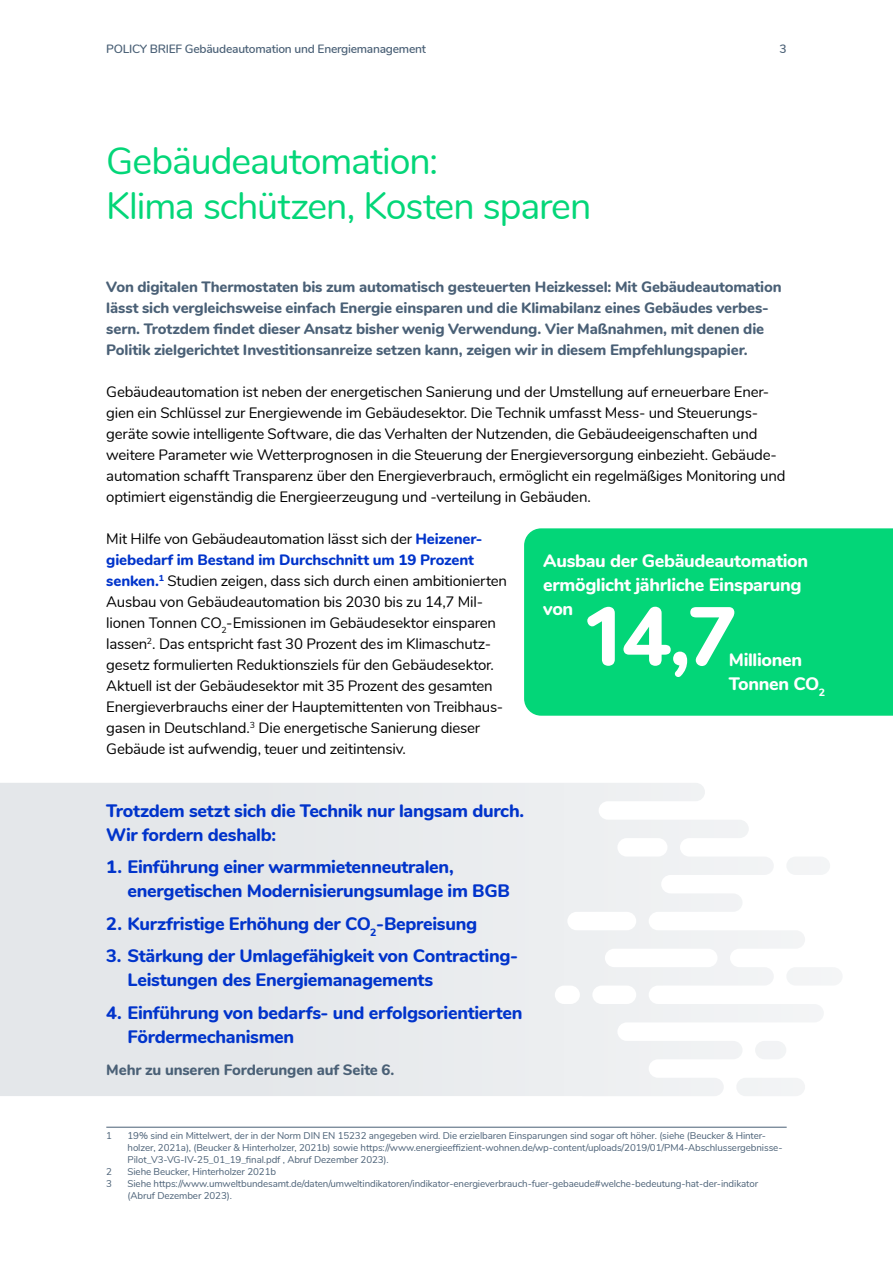
<style>
.page{position:relative;width:893px;height:1263px;background:#fff}
.page>*{position:absolute;margin:0;border:0;box-sizing:border-box;transform-origin:0 0}
.t1{font:800 82.5px "Nunito";color:#fff}
.t2{font:37.5px/45px "Nunito";letter-spacing:-.03em;color:#03d678}
.t3{font:800 18px/24px "Nunito";letter-spacing:-.02em;color:#0134cb}
.t4{font:800 18px/24px "Nunito";letter-spacing:-.02em;color:#fff}
.t5{font:15px/21px "Nunito";letter-spacing:-.015em;color:#000}
.t6{font:800 15px/21px "Nunito";letter-spacing:-.01em;color:#4a6076}
.t7{font:600 12px "Nunito";letter-spacing:-.02em;color:#4a6076}
.t8{font:9.75px/12px "Nunito";letter-spacing:-.01em;color:#4a6076}
.s1{font-weight:800;color:#0134cb}
</style>
<div class="page">
<svg style="left:0;top:783px;width:842px;height:313px;fill:#e9ebed"></svg>
<hr style="left:106px;top:1127px;width:681px;height:1px;background:#4a6076">
<div style="left:524px;top:528px;width:369px;height:188px;background:#03d678"></div>
<p class="t7" style="left:106px;top:40px;width:321px">POLICY BRIEF Gebäudeautomation und Energiemanagement</p>
<p class="t7" style="left:779px;top:40px;width:9px">3</p>
<h2 class="t2" style="left:106px;top:136px;width:487px">Gebäudeautomation:<br>Klima schützen, Kosten sparen</h2>
<p class="t6" style="left:106px;top:275px;width:677px">Von digitalen Thermostaten bis zum automatisch gesteuerten Heizkessel: Mit Gebäudeautomation lässt sich vergleichsweise einfach Energie einsparen und die Klimabilanz eines Gebäudes verbes&shy;sern. Trotzdem findet dieser Ansatz bisher wenig Verwendung. Vier Maßnahmen, mit denen die Politik zielgerichtet Investitionsanreize setzen kann, zeigen wir in diesem Empfehlungspapier.</p>
<p class="t5" style="left:106px;top:380px;width:681px">Gebäudeautomation ist neben der energetischen Sanierung und der Umstellung auf erneuerbare Ener&shy;gien ein Schlüssel zur Energiewende im Gebäudesektor. Die Technik umfasst Mess- und Steuerungs&shy;geräte sowie intelligente Software, die das Verhalten der Nutzenden, die Gebäudeeigenschaften und weitere Parameter wie Wetterprognosen in die Steuerung der Energieversorgung einbezieht. Gebäude&shy;automation schafft Transparenz über den Energieverbrauch, ermöglicht ein regelmäßiges Monitoring und optimiert eigenständig die Energieerzeugung und -verteilung in Gebäuden.</p>
<p class="t5" style="left:106px;top:527px;width:402px">Mit Hilfe von Gebäudeautomation lässt sich der <span class="s1">Heizener&shy;giebedarf im Bestand im Durchschnitt um 19 Prozent senken.</span><sup>1</sup> Studien zeigen, dass sich durch einen ambitionierten Ausbau von Gebäudeautomation bis 2030 bis zu 14,7 Mil&shy;lionen Tonnen CO<sub>2</sub>-Emissionen im Gebäudesektor einsparen lassen<sup>2</sup>. Das entspricht fast 30 Prozent des im Klimaschutz&shy;gesetz formulierten Reduktionsziels für den Gebäudesektor.<br>Aktuell ist der Gebäudesektor mit 35 Prozent des gesamten Energieverbrauchs einer der Hauptemittenten von Treibhaus&shy;gasen in Deutschland.<sup>3</sup> Die energetische Sanierung dieser Gebäude ist aufwendig, teuer und zeitintensiv.</p>
<p class="t4" style="left:543px;top:548px;width:266px">Ausbau der Gebäudeautomation ermöglicht jährliche Einsparung von</p>
<h1 class="t1" style="left:581px;top:576px;width:158px">14,7</h1>
<p class="t4" style="left:729px;top:647px;width:98px">Millionen<br>Tonnen CO<sub>2</sub></p>
<p class="t3" style="left:106px;top:797px;width:419px">Trotzdem setzt sich die Technik nur langsam durch.<br>Wir fordern deshalb:</p>
<p class="t3" style="left:128px;top:854px;width:384px;text-indent:-21px">1. Einführung einer warmmietenneutralen, energetischen Modernisierungsumlage im BGB</p>
<p class="t3" style="left:106px;top:910px;width:372px">2. Kurzfristige Erhöhung der CO<sub>2</sub>-Bepreisung</p>
<p class="t3" style="left:128px;top:943px;width:392px;text-indent:-21px">3. Stärkung der Umlagefähigkeit von Contracting-<br>Leistungen des Energiemanagements</p>
<p class="t3" style="left:128px;top:999px;width:396px;text-indent:-21px">4. Einführung von bedarfs- und erfolgsorientierten<br>Fördermechanismen</p>
<p class="t6" style="left:106px;top:1058px;width:290px">Mehr zu unseren Forderungen auf Seite 6.</p>
<p class="t8" style="left:106px;top:1129px;width:7px">1</p>
<p class="t8" style="left:128px;top:1129px;width:656px">19% sind ein Mittelwert, der in der Norm DIN EN 15232 angegeben wird. Die erzielbaren Einsparungen sind sogar oft höher. (siehe (Beucker &amp; Hinter&shy;holzer, 2021a), (Beucker &amp; Hinterholzer, 2021b) sowie https://www.energieeffizient-wohnen.de/wp-content/uploads/2019/01/PM4-Abschlussergebnisse-<br>Pilot_V3-VG-IV-25_01_19_final.pdf , Abruf Dezember 2023).</p>
<p class="t8" style="left:106px;top:1165px;width:7px">2</p>
<p class="t8" style="left:128px;top:1165px;width:150px">Siehe Beucker, Hinterholzer 2021b</p>
<p class="t8" style="left:106px;top:1177px;width:7px">3</p>
<p class="t8" style="left:128px;top:1177px;width:632px">Siehe https://www.umweltbundesamt.de/daten/umweltindikatoren/indikator-energieverbrauch-fuer-gebaeude#welche-bedeutung-hat-der-indikator (Abruf Dezember 2023).</p>
</div>
